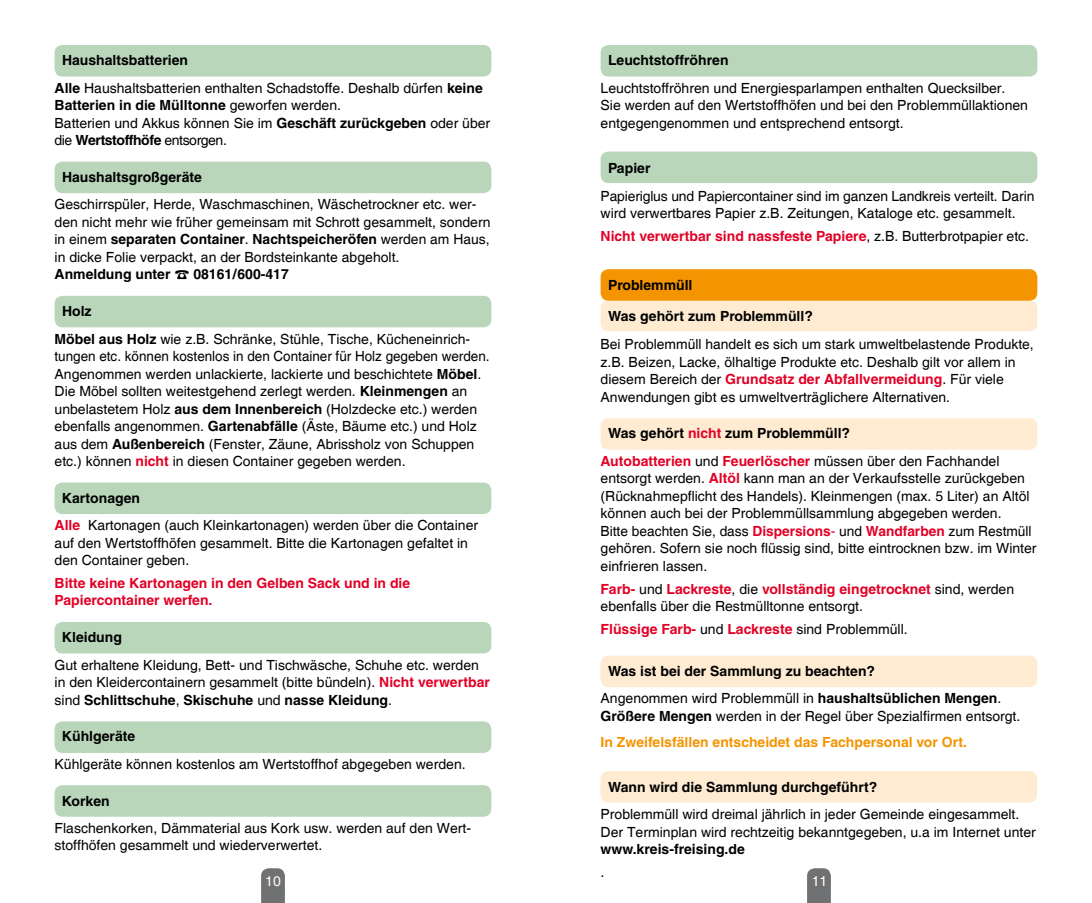
<style>
.page{position:relative;width:1092px;height:903px;background:#fff}
.page>*{position:absolute;margin:0;border:0;box-sizing:border-box;transform-origin:0 0}
.t1{font:14px/17.5px "Helvetica";color:#000}
.t2{font:14px/17.5px "Helvetica";color:#000;scale:.96 1}
.t3{font:700 14px/27.3px "Helvetica";color:#e20026}
.t4{font:700 14px/27.3px "Helvetica";color:#000}
.t5{font:700 14px/26.2px "Helvetica";color:#f39400}
.t6{font:14px "Helvetica";color:#fff}
.s1{font-weight:400;color:#000}
.s2{font-weight:700;color:#e20026}
.s3{color:#000}
.s4{color:#e20026}
.s5{font-weight:400}
.s6{font-weight:700}
</style>
<div class="page">
<svg style="left:807px;top:868px;width:23px;height:35px"></svg>
<svg style="left:261px;top:868px;width:24px;height:35px"></svg>
<div style="left:600px;top:152px;width:437px;height:31px;background:#b9d5ba;border-radius:8px"></div>
<div style="left:600px;top:771px;width:437px;height:31px;background:#feebd2;border-radius:8px"></div>
<div style="left:55px;top:785px;width:436px;height:32px;background:#b9d5ba;border-radius:8px"></div>
<div style="left:55px;top:482px;width:436px;height:32px;background:#b9d5ba;border-radius:8px"></div>
<div style="left:600px;top:300px;width:437px;height:31px;background:#feebd2;border-radius:8px"></div>
<div style="left:600px;top:45px;width:437px;height:32px;background:#b9d5ba;border-radius:8px"></div>
<div style="left:600px;top:656px;width:437px;height:31px;background:#feebd2;border-radius:8px"></div>
<div style="left:600px;top:418px;width:437px;height:32px;background:#feebd2;border-radius:8px"></div>
<div style="left:600px;top:269px;width:437px;height:32px;background:#f39400;border-radius:8px"></div>
<div style="left:55px;top:721px;width:436px;height:32px;background:#b9d5ba;border-radius:8px"></div>
<div style="left:55px;top:622px;width:436px;height:31px;background:#b9d5ba;border-radius:8px"></div>
<div style="left:55px;top:296px;width:436px;height:31px;background:#b9d5ba;border-radius:8px"></div>
<div style="left:55px;top:162px;width:436px;height:31px;background:#b9d5ba;border-radius:8px"></div>
<div style="left:55px;top:45px;width:436px;height:32px;background:#b9d5ba;border-radius:8px"></div>
<p class="t4" style="left:608px;top:47px;width:122px">Leuchtstoffröhren</p>
<p class="t1" style="left:600px;top:80px;width:429px">Leuchtstoffröhren und Energiesparlampen enthalten Quecksilber.<br>Sie werden auf den Wertstoffhöfen und bei den Problemmüllaktionen entgegengenommen und entsprechend entsorgt.</p>
<p class="t4" style="left:608px;top:154px;width:44px">Papier</p>
<p class="t1" style="left:600px;top:187px;width:435px">Papieriglus und Papiercontainer sind im ganzen Landkreis verteilt. Darin wird verwertbares Papier z.B. Zeitungen, Kataloge etc. gesammelt.</p>
<p class="t3" style="left:600px;top:222px;width:430px">Nicht verwertbar sind nassfeste Papiere<span class="s1">, z.B. Butterbrotpapier etc.</span></p>
<p class="t4" style="left:608px;top:271px;width:86px">Problemmüll</p>
<p class="t4" style="left:608px;top:302px;width:206px">Was gehört zum Problemmüll?</p>
<p class="t1" style="left:600px;top:336px;width:434px">Bei Problemmüll handelt es sich um stark umweltbelastende Produkte, z.B. Beizen, Lacke, ölhaltige Produkte etc. Deshalb gilt vor allem in diesem Bereich der <span class="s2">Grundsatz der Abfallvermeidung</span>. Für viele Anwendungen gibt es umweltverträglichere Alternativen.</p>
<p class="t3" style="left:600px;top:420px;width:400px;text-indent:7px"><span class="s3">Was gehört</span> nicht <span class="s3">zum Problemmüll?<br></span>Autobatterien <span class="s1">und</span> Feuerlöscher <span class="s1">müssen über den Fachhandel</span></p>
<p class="t1" style="left:600px;top:470px;width:437px">entsorgt werden. <span class="s2">Altöl</span> kann man an der Verkaufsstelle zurückgeben (Rücknahmepflicht des Handels). Kleinmengen (max. 5 Liter) an Altöl können auch bei der Problemmüllsammlung abgegeben werden.<br>Bitte beachten Sie, dass <span class="s2">Dispersions</span><span class="s4">-</span> und <span class="s2">Wandfarben</span> zum Restmüll gehören. Sofern sie noch flüssig sind, bitte eintrocknen bzw. im Winter einfrieren lassen.</p>
<p class="t1" style="left:600px;top:580px;width:415px"><span class="s2">Farb-</span> und <span class="s2">Lackreste</span>, die <span class="s2">vollständig eingetrocknet</span> sind, werden ebenfalls über die Restmülltonne entsorgt.</p>
<p class="t3" style="left:600px;top:615px;width:308px">Flüssige Farb- <span class="s1">und</span> Lackreste <span class="s1">sind Problemmüll.</span></p>
<p class="t4" style="left:600px;top:657px;width:402px;text-indent:7px">Was ist bei der Sammlung zu beachten?<br><span class="s5">Angenommen wird Problemmüll in</span> haushaltsüblichen Mengen<span class="s5">.</span></p>
<p class="t5" style="left:600px;top:702px;width:421px"><span class="s3">Größere Mengen</span> <span class="s1">werden in der Regel über Spezialfirmen entsorgt.<br></span>In Zweifelsfällen entscheidet das Fachpersonal vor Ort.</p>
<p class="t4" style="left:608px;top:773px;width:271px">Wann wird die Sammlung durchgeführt?</p>
<p class="t1" style="left:600px;top:806px;width:436px">Problemmüll wird dreimal jährlich in jeder Gemeinde eingesammelt.<br>Der Terminplan wird rechtzeitig bekanntgegeben, u.a im Internet unter</p>
<p class="t4" style="left:600px;top:835px;width:146px">www.kreis-freising.de</p>
<p class="t1" style="left:600px;top:864px;width:5px">.</p>
<p class="t1" style="left:55px;top:47px;width:430px;line-height:27.3px;text-indent:7px"><span class="s6">Haushaltsbatterien<br>Alle</span> Haushaltsbatterien enthalten Schadstoffe. Deshalb dürfen <span class="s6">keine</span></p>
<p class="t1" style="left:55px;top:97px;width:437px"><span class="s6">Batterien in die Mülltonne</span> geworfen werden.<br>Batterien und Akkus können Sie im <span class="s6">Geschäft zurückgeben</span> oder über die <span class="s6">Wertstoffhöfe</span> entsorgen.</p>
<p class="t4" style="left:62px;top:163px;width:141px">Haushaltsgroßgeräte</p>
<p class="t1" style="left:55px;top:196px;width:437px">Geschirrspüler, Herde, Waschmaschinen, Wäschetrockner etc. wer&shy;den nicht mehr wie früher gemeinsam mit Schrott gesammelt, sondern in einem <span class="s6">separaten Container</span>. <span class="s6">Nachtspeicheröfen</span> werden am Haus, in dicke Folie verpackt, an der Bordsteinkante abgeholt.<br><span class="s6">Anmeldung unter</span> ☎ <span class="s6">08161/600-417</span></p>
<p class="t1" style="left:55px;top:298px;width:417px;line-height:27.3px;text-indent:7px"><span class="s6">Holz<br>Möbel aus Holz</span> wie z.B. Schränke, Stühle, Tische, Kücheneinrich-</p>
<p class="t2" style="left:55px;top:348px;width:454px">tungen etc. können kostenlos in den Container für Holz gegeben werden.<br>Angenommen werden unlackierte, lackierte und beschichtete <span class="s6">Möbel</span>.<br>Die Möbel sollten weitestgehend zerlegt werden. <span class="s6">Kleinmengen</span> an unbelastetem Holz <span class="s6">aus dem Innenbereich</span> (Holzdecke etc.) werden ebenfalls angenommen. <span class="s6">Gartenabfälle</span> (Äste, Bäume etc.) und Holz aus dem <span class="s6">Außenbereich</span> (Fenster, Zäune, Abrissholz von Schuppen etc.) können <span class="s2">nicht</span> in diesen Container gegeben werden.</p>
<p class="t1" style="left:55px;top:485px;width:425px;line-height:27.3px;text-indent:7px"><span class="s6">Kartonagen<br></span><span class="s2">Alle</span> Kartonagen (auch Kleinkartonagen) werden über die Container</p>
<p class="t1" style="left:55px;top:534px;width:415px">auf den Wertstoffhöfen gesammelt. Bitte die Kartonagen gefaltet in den Container geben.</p>
<p class="t3" style="left:55px;top:574px;width:357px;line-height:17.5px">Bitte keine Kartonagen in den Gelben Sack und in die<br>Papiercontainer werfen.</p>
<p class="t4" style="left:62px;top:623px;width:61px">Kleidung</p>
<p class="t1" style="left:55px;top:656px;width:437px">Gut erhaltene Kleidung, Bett- und Tischwäsche, Schuhe etc. werden in den Kleidercontainern gesammelt (bitte bündeln). <span class="s2">Nicht verwertbar </span>sind <span class="s6">Schlittschuhe</span>, <span class="s6">Skischuhe</span> und <span class="s6">nasse Kleidung</span>.</p>
<p class="t4" style="left:62px;top:722px;width:75px">Kühlgeräte</p>
<p class="t1" style="left:55px;top:755px;width:412px">Kühlgeräte können kostenlos am Wertstoffhof abgegeben werden.</p>
<p class="t4" style="left:62px;top:787px;width:49px">Korken</p>
<p class="t1" style="left:55px;top:820px;width:418px">Flaschenkorken, Dämmaterial aus Kork usw. werden auf den Wert&shy;stoffhöfen gesammelt und wiederverwertet.</p>
<p class="t6" style="left:265px;top:873px;width:17px">10</p>
<p class="t6" style="left:811px;top:873px;width:17px">11</p>
</div>
